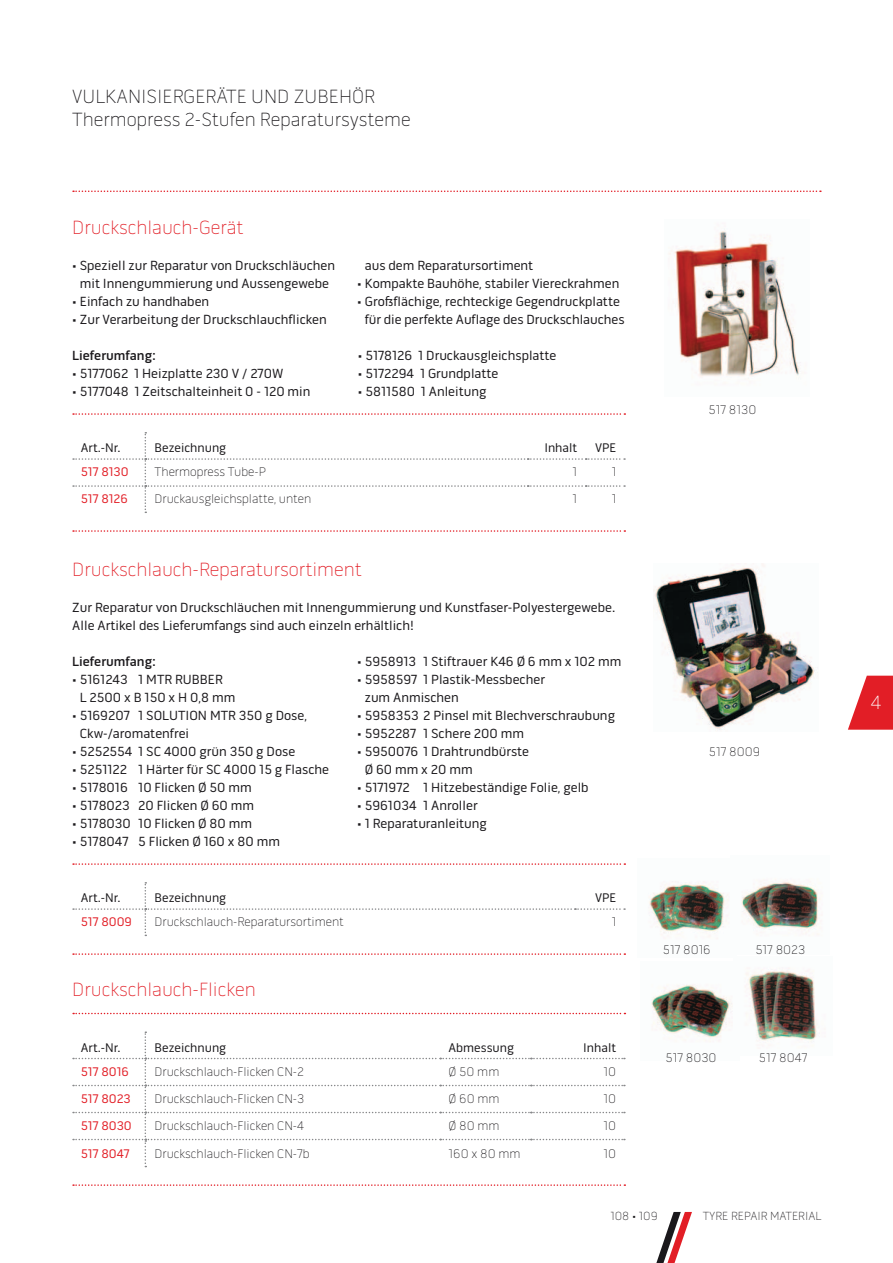
<style>
.page{position:relative;width:893px;height:1263px;background:#fff}
.page>*{position:absolute;margin:0;border:0;box-sizing:border-box;transform-origin:0 0}
.t1{font:100 19.5px "Pill Gothic 600 mg";color:#e21e26}
.t2{font:100 19.5px "Pill Gothic 600 mg";color:#1a181b}
.t3{font:100 19.5px "Pill Gothic 600 mg";color:#fff}
.t4{font:13.5px/18px "Pill Gothic 600 mg";color:#1a181b}
.t5{font:500 13.5px "Pill Gothic 600 mg";color:#1a181b}
.t6{font:100 12.75px "Pill Gothic 600 mg";color:#1a181b}
.t7{font:12.75px "Pill Gothic 600 mg";color:#1a181b}
.t8{font:12.75px "Pill Gothic 600 mg";color:#e21e26}
.t9{font:100 12px "Pill Gothic 600 mg";color:#1a181b}
</style>
<div class="page">
<img style="left:669px;top:231px;width:132px;height:146px">
<svg style="left:73px;top:432px;width:552px;height:81px"></svg>
<img style="left:654px;top:564px;width:164px;height:166px">
<svg style="left:73px;top:882px;width:552px;height:54px"></svg>
<img style="left:649px;top:881px;width:80px;height:56px">
<img style="left:741px;top:881px;width:80px;height:54px">
<svg style="left:73px;top:1013px;width:552px;height:1px"></svg>
<svg style="left:73px;top:1031px;width:552px;height:136px"></svg>
<img style="left:651px;top:985px;width:82px;height:57px">
<img style="left:746px;top:968px;width:71px;height:74px">
<svg style="left:73px;top:1184px;width:552px;height:2px"></svg>
<svg style="left:73px;top:953px;width:552px;height:2px"></svg>
<svg style="left:73px;top:863px;width:552px;height:2px"></svg>
<svg style="left:73px;top:530px;width:552px;height:2px"></svg>
<svg style="left:73px;top:413px;width:552px;height:2px"></svg>
<svg style="left:73px;top:191px;width:748px;height:1px"></svg>
<svg style="left:656px;top:1212px;width:36px;height:51px"></svg>
<svg style="left:848px;top:676px;width:45px;height:54px"></svg>
<p class="t2" style="left:72px;top:85px;width:300px">Vulkanisiergeräte und Zubehör</p>
<p class="t2" style="left:72px;top:108px;width:340px">Thermopress 2-Stufen Reparatursysteme</p>
<p class="t1" style="left:72px;top:216px;width:173px">Druckschlauch-Gerät</p>
<p class="t4" style="left:72px;top:256px;width:264px;text-align:center">• Speziell zur Reparatur von Druckschläuchen mit Innengummierung und Aussengewebe</p>
<p class="t4" style="left:72px;top:292px;width:138px">• Einfach zu handhaben</p>
<p class="t4" style="left:72px;top:310px;width:256px">• Zur Verarbeitung der Druckschlauchflicken</p>
<p class="t5" style="left:72px;top:347px;width:85px">Lieferumfang:</p>
<p class="t4" style="left:72px;top:364px;width:213px">• 5177062 1 Heizplatte 230 V / 270W</p>
<p class="t4" style="left:72px;top:382px;width:240px">• 5177048 1 Zeitschalteinheit 0 - 120 min</p>
<p class="t4" style="left:365px;top:256px;width:170px">aus dem Reparatursortiment</p>
<p class="t4" style="left:357px;top:274px;width:264px">• Kompakte Bauhöhe, stabiler Viereckrahmen</p>
<p class="t4" style="left:357px;top:292px;width:269px;text-align:center">• Großflächige, rechteckige Gegendruckplatte für die perfekte Auflage des Druckschlauches</p>
<p class="t4" style="left:358px;top:346px;width:200px">• 5178126 1 Druckausgleichsplatte</p>
<p class="t4" style="left:358px;top:364px;width:142px">• 5172294 1 Grundplatte</p>
<p class="t4" style="left:358px;top:382px;width:130px">• 5811580 1 Anleitung</p>
<p class="t7" style="left:81px;top:440px;width:41px">Art.-Nr.</p>
<p class="t7" style="left:155px;top:440px;width:73px">Bezeichnung</p>
<p class="t7" style="left:544px;top:440px;width:34px">Inhalt</p>
<p class="t7" style="left:595px;top:440px;width:23px">VPE</p>
<p class="t8" style="left:81px;top:464px;width:49px">517 8130</p>
<p class="t6" style="left:155px;top:465px;width:113px">Thermopress Tube-P</p>
<p class="t6" style="left:573px;top:465px;width:6px">1</p>
<p class="t6" style="left:612px;top:465px;width:6px">1</p>
<p class="t8" style="left:81px;top:491px;width:49px">517 8126</p>
<p class="t6" style="left:155px;top:492px;width:158px">Druckausgleichsplatte, unten</p>
<p class="t6" style="left:573px;top:492px;width:6px">1</p>
<p class="t6" style="left:612px;top:492px;width:6px">1</p>
<p class="t1" style="left:72px;top:558px;width:291px">Druckschlauch-Reparatursortiment</p>
<p class="t4" style="left:72px;top:598px;width:545px">Zur Reparatur von Druckschläuchen mit Innengummierung und Kunstfaser-Polyestergewebe.<br>Alle Artikel des Lieferumfangs sind auch einzeln erhältlich!</p>
<p class="t5" style="left:72px;top:653px;width:85px">Lieferumfang:</p>
<p class="t4" style="left:80px;top:670px;width:157px;text-indent:-8px">• 5161243 1 MTR RUBBER<br>L 2500 x B 150 x H 0,8 mm</p>
<p class="t4" style="left:80px;top:706px;width:229px;text-indent:-8px">• 5169207 1 SOLUTION MTR 350 g Dose,<br>Ckw-/aromatenfrei</p>
<p class="t4" style="left:72px;top:742px;width:224px">• 5252554 1 SC 4000 grün 350 g Dose</p>
<p class="t4" style="left:72px;top:760px;width:258px">• 5251122 1 Härter für SC 4000 15 g Flasche</p>
<p class="t4" style="left:72px;top:778px;width:181px">• 5178016 10 Flicken Ø 50 mm</p>
<p class="t4" style="left:72px;top:796px;width:183px">• 5178023 20 Flicken Ø 60 mm</p>
<p class="t4" style="left:72px;top:814px;width:181px">• 5178030 10 Flicken Ø 80 mm</p>
<p class="t4" style="left:72px;top:832px;width:209px">• 5178047 5 Flicken Ø 160 x 80 mm</p>
<p class="t4" style="left:357px;top:652px;width:266px">• 5958913 1 Stiftrauer K46 Ø 6 mm x 102 mm</p>
<p class="t4" style="left:365px;top:670px;width:182px;text-indent:-8px">• 5958597 1 Plastik-Messbecher zum Anmischen</p>
<p class="t4" style="left:357px;top:706px;width:259px">• 5958353 2 Pinsel mit Blechverschraubung</p>
<p class="t4" style="left:357px;top:724px;width:168px">• 5952287 1 Schere 200 mm</p>
<p class="t4" style="left:365px;top:742px;width:166px;text-indent:-8px">• 5950076 1 Drahtrundbürste<br>Ø 60 mm x 20 mm</p>
<p class="t4" style="left:357px;top:778px;width:233px">• 5171972 1 Hitzebeständige Folie, gelb</p>
<p class="t4" style="left:357px;top:796px;width:122px">• 5961034 1 Anroller</p>
<p class="t4" style="left:357px;top:814px;width:131px">• 1 Reparaturanleitung</p>
<p class="t7" style="left:81px;top:890px;width:41px">Art.-Nr.</p>
<p class="t7" style="left:155px;top:890px;width:73px">Bezeichnung</p>
<p class="t7" style="left:595px;top:890px;width:23px">VPE</p>
<p class="t8" style="left:81px;top:914px;width:53px">517 8009</p>
<p class="t6" style="left:155px;top:915px;width:191px">Druckschlauch-Reparatursortiment</p>
<p class="t6" style="left:612px;top:915px;width:6px">1</p>
<p class="t1" style="left:72px;top:977px;width:185px">Druckschlauch-Flicken</p>
<p class="t7" style="left:81px;top:1040px;width:41px">Art.-Nr.</p>
<p class="t7" style="left:155px;top:1040px;width:73px">Bezeichnung</p>
<p class="t7" style="left:449px;top:1040px;width:67px">Abmessung</p>
<p class="t7" style="left:583px;top:1040px;width:34px">Inhalt</p>
<p class="t8" style="left:81px;top:1064px;width:50px">517 8016</p>
<p class="t6" style="left:155px;top:1064px;width:151px">Druckschlauch-Flicken CN-2</p>
<p class="t6" style="left:449px;top:1064px;width:52px">Ø 50 mm</p>
<p class="t6" style="left:604px;top:1064px;width:14px">10</p>
<p class="t8" style="left:81px;top:1091px;width:51px">517 8023</p>
<p class="t6" style="left:155px;top:1091px;width:151px">Druckschlauch-Flicken CN-3</p>
<p class="t6" style="left:449px;top:1091px;width:52px">Ø 60 mm</p>
<p class="t6" style="left:604px;top:1091px;width:14px">10</p>
<p class="t8" style="left:81px;top:1118px;width:53px">517 8030</p>
<p class="t6" style="left:155px;top:1118px;width:151px">Druckschlauch-Flicken CN-4</p>
<p class="t6" style="left:449px;top:1118px;width:53px">Ø 80 mm</p>
<p class="t6" style="left:604px;top:1118px;width:14px">10</p>
<p class="t8" style="left:81px;top:1146px;width:50px">517 8047</p>
<p class="t6" style="left:155px;top:1146px;width:157px">Druckschlauch-Flicken CN-7b</p>
<p class="t6" style="left:449px;top:1146px;width:73px">160 x 80 mm</p>
<p class="t6" style="left:604px;top:1146px;width:14px">10</p>
<p class="t6" style="left:709px;top:402px;width:49px">517 8130</p>
<p class="t6" style="left:709px;top:744px;width:53px">517 8009</p>
<p class="t6" style="left:663px;top:942px;width:49px">517 8016</p>
<p class="t6" style="left:755px;top:942px;width:51px">517 8023</p>
<p class="t6" style="left:665px;top:1050px;width:53px">517 8030</p>
<p class="t6" style="left:759px;top:1050px;width:50px">517 8047</p>
<p class="t9" style="left:610px;top:1209px;width:49px">108 • 109</p>
<p class="t9" style="left:703px;top:1209px;width:120px">TYRE REPAI R MATERIAL</p>
<p class="t3" style="left:871px;top:691px;width:12px">4</p>
</div>
